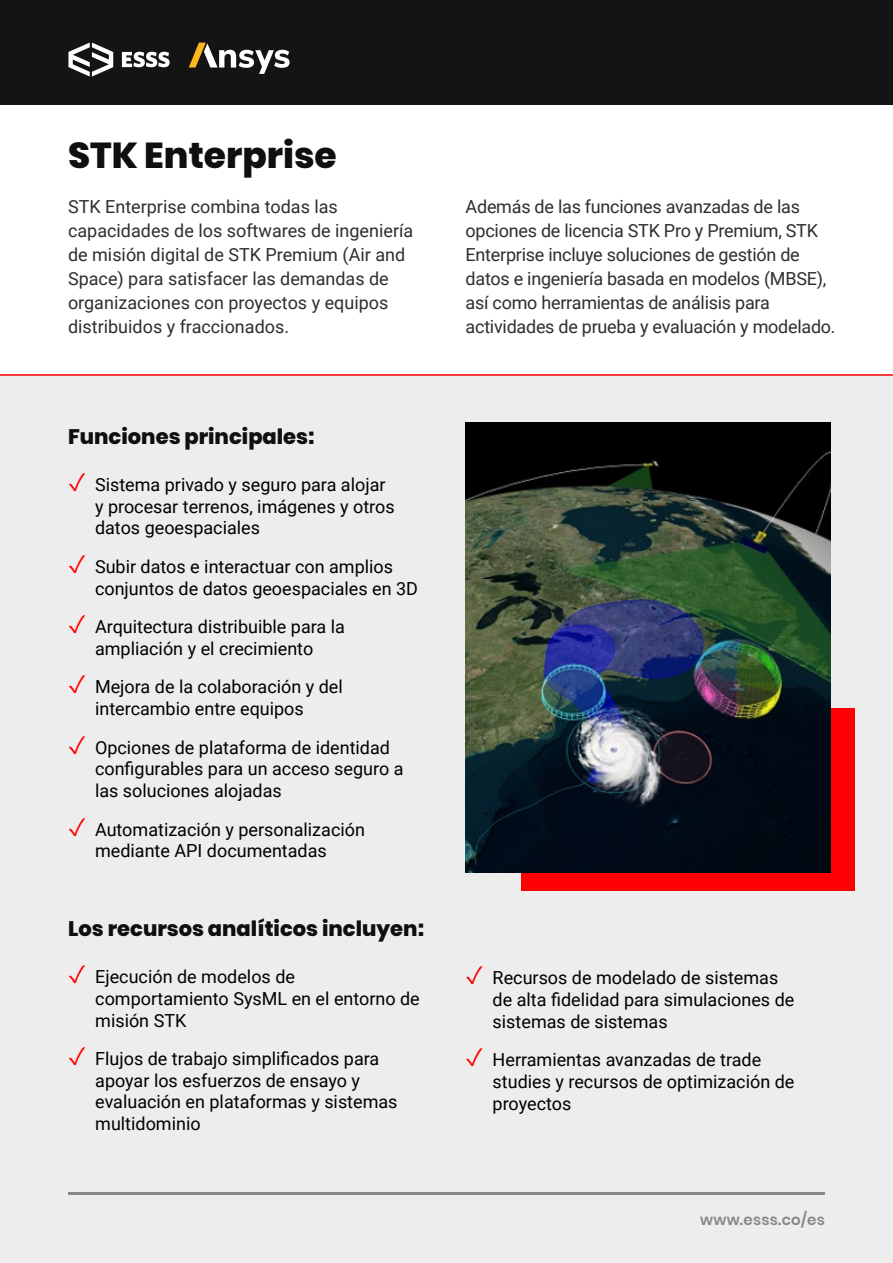
<style>
.page{position:relative;width:893px;height:1263px;background:#fff}
.page>*{position:absolute;margin:0;border:0;box-sizing:border-box;transform-origin:0 0}
.t1{font:800 36px "Poppins";color:#0f0f0f}
.t2{font:800 21px "Poppins";color:#0f0f0f}
.t3{font:18px/21.6px "Roboto";color:#000}
.t4{font:18px/24px "Roboto";letter-spacing:-.015em;color:#2e2e2e}
.t5{font:600 15px "Poppins";letter-spacing:.02em;color:#878787}
.s1{color:#f00}
</style>
<div class="page">
<div style="left:0;top:374px;width:893px;height:889px;background:#ededed"></div>
<hr style="left:0;top:374px;width:893px;height:2px;background:#ff0005">
<hr style="left:68px;top:1193px;width:757px;height:2px;background:#878787">
<div style="left:521px;top:708px;width:334px;height:183px;background:#ff0005"></div>
<img style="left:466px;top:422px;width:364px;height:451px">
<div style="left:0;top:0;width:893px;height:105px;background:#141414"></div>
<svg style="left:68px;top:43px;width:45px;height:34px"></svg>
<svg style="left:122px;top:52px;width:48px;height:15px"></svg>
<svg style="left:189px;top:43px;width:101px;height:31px"></svg>
<h1 class="t1" style="left:68px;top:134px;width:270px">STK Enterprise</h1>
<p class="t4" style="left:68px;top:194px;width:347px">STK Enterprise combina todas las capacidades de los softwares de ingeniería de misión digital de STK Premium (Air and Space) para satisfacer las demandas de organizaciones con proyectos y equipos distribuidos y fraccionados.</p>
<p class="t2" style="left:68px;top:425px;width:248px">Funciones principales:</p>
<p class="t3" style="left:95px;top:473px;width:301px;text-indent:-27px"><span class="s1">✓</span> Sistema privado y seguro para alojar y procesar terrenos, imágenes y otros datos geoespaciales</p>
<p class="t3" style="left:95px;top:555px;width:325px;text-indent:-27px"><span class="s1">✓</span> Subir datos e interactuar con amplios conjuntos de datos geoespaciales en 3D</p>
<p class="t3" style="left:68px;top:615px;width:278px;text-align:center"><span class="s1">✓</span> Arquitectura distribuible para la ampliación y el crecimiento</p>
<p class="t3" style="left:95px;top:676px;width:249px;text-indent:-27px"><span class="s1">✓</span> Mejora de la colaboración y del intercambio entre equipos</p>
<p class="t3" style="left:95px;top:736px;width:310px;text-indent:-27px"><span class="s1">✓</span> Opciones de plataforma de identidad configurables para un acceso seguro a las soluciones alojadas</p>
<p class="t3" style="left:95px;top:818px;width:271px;text-indent:-27px"><span class="s1">✓</span> Automatización y personalización mediante API documentadas</p>
<p class="t2" style="left:68px;top:917px;width:357px">Los recursos analíticos incluyen:</p>
<p class="t3" style="left:95px;top:965px;width:326px;text-indent:-27px"><span class="s1">✓</span> Ejecución de modelos de comportamiento SysML en el entorno de misión STK</p>
<p class="t3" style="left:95px;top:1047px;width:304px;text-indent:-27px"><span class="s1">✓</span> Flujos de trabajo simplificados para apoyar los esfuerzos de ensayo y evaluación en plataformas y sistemas multidominio</p>
<p class="t4" style="left:466px;top:194px;width:372px">Además de las funciones avanzadas de las opciones de licencia STK Pro y Premium, STK Enterprise incluye soluciones de gestión de datos e ingeniería basada en modelos (MBSE), así como herramientas de análisis para actividades de prueba y evaluación y modelado.</p>
<p class="t3" style="left:493px;top:967px;width:303px;text-indent:-27px"><span class="s1">✓</span> Recursos de modelado de sistemas de alta fidelidad para simulaciones de sistemas de sistemas</p>
<p class="t3" style="left:493px;top:1048px;width:303px;text-indent:-27px"><span class="s1">✓</span> Herramientas avanzadas de trade studies y recursos de optimización de proyectos</p>
<p class="t5" style="left:700px;top:1211px;width:126px">www.esss.co/es</p>
</div>
